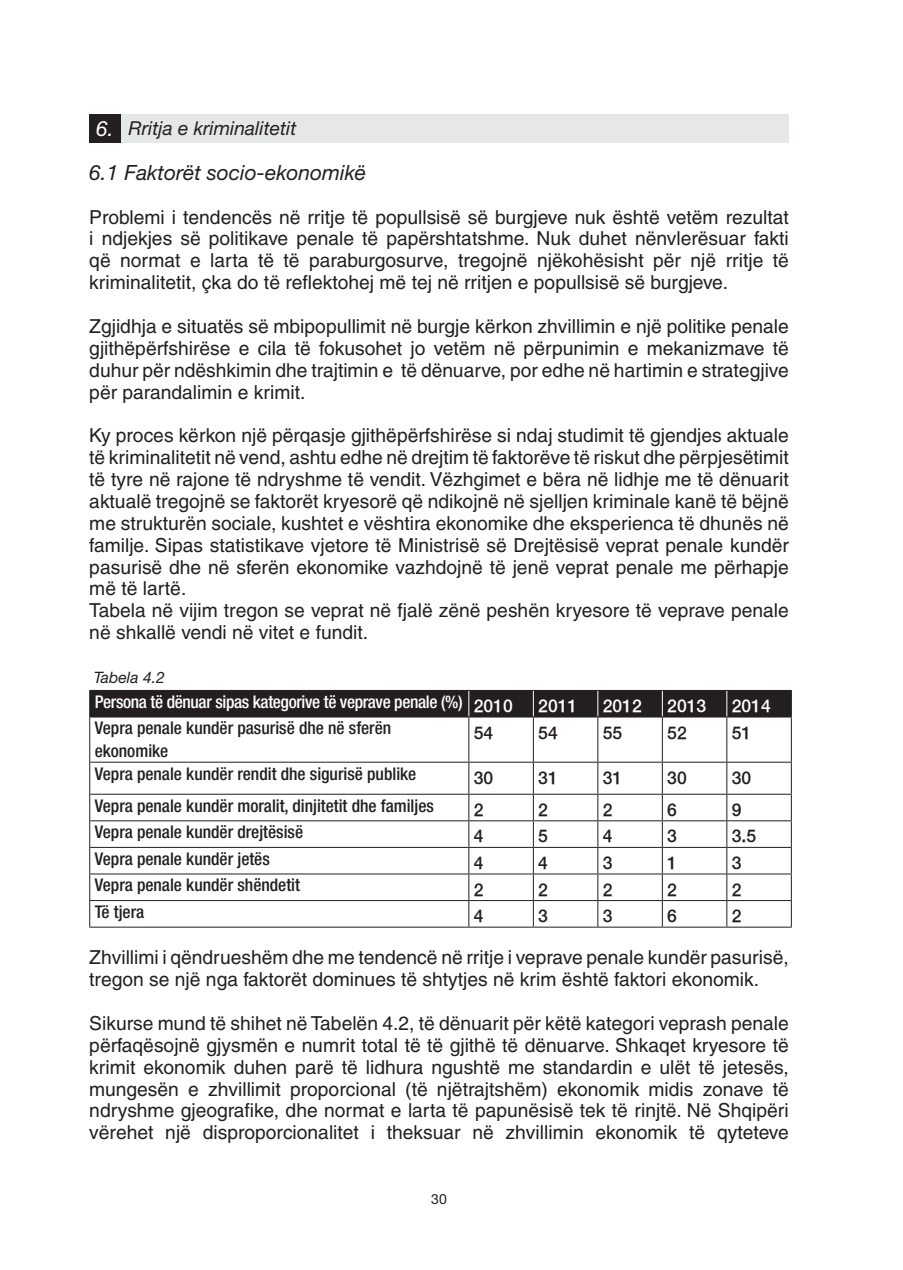
<style>
.page{position:relative;width:903px;height:1270px;background:#fff}
.page>*{position:absolute;margin:0;border:0;box-sizing:border-box;transform-origin:0 0}
.t1{font:italic 21px "Helvetica Neue LT Pro";color:#231f20}
.t2{font:19.25px/21.9px "Helvetica";color:#231f20;text-align:justify}
.t3{font:italic 19.25px "Helvetica Neue LT Pro";color:#231f20}
.t4{font:500 condensed 17.5px/22.8px "Helvetica Neue LT Com";color:#231f20}
.t5{font:500 condensed 17.5px "Helvetica Neue LT Com";letter-spacing:-.02em;color:#fff}
.t6{font:500 17.5px "Helvetica Neue";color:#231f20}
.t7{font:500 17.5px "Helvetica Neue";color:#fff}
.t8{font:italic 15.75px "Helvetica Neue";color:#231f20}
.t9{font:14px "Helvetica Neue";color:#231f20}
.s1{font-size:21px;color:#fff}
.s2{font-family:"Helvetica Neue";font-stretch:normal}
</style>
<div class="page">
<div style="left:89px;top:114px;width:33px;height:29px;background:#231f20"></div>
<div style="left:122px;top:114px;width:667px;height:29px;background:#e6e7e9"></div>
<hr style="left:89px;top:717px;width:1px;height:45px;background:#231f20">
<hr style="left:468px;top:717px;width:1px;height:45px;background:#231f20">
<hr style="left:533px;top:717px;width:1px;height:45px;background:#231f20">
<hr style="left:597px;top:717px;width:1px;height:45px;background:#231f20">
<hr style="left:662px;top:717px;width:1px;height:45px;background:#231f20">
<hr style="left:726px;top:717px;width:1px;height:45px;background:#231f20">
<hr style="left:791px;top:717px;width:1px;height:45px;background:#231f20">
<hr style="left:89px;top:762px;width:380px;height:1px;background:#231f20">
<hr style="left:89px;top:763px;width:1px;height:31px;background:#231f20">
<hr style="left:469px;top:762px;width:64px;height:1px;background:#231f20">
<hr style="left:468px;top:763px;width:1px;height:31px;background:#231f20">
<hr style="left:533px;top:762px;width:65px;height:1px;background:#231f20">
<hr style="left:533px;top:763px;width:1px;height:31px;background:#231f20">
<hr style="left:598px;top:762px;width:64px;height:1px;background:#231f20">
<hr style="left:597px;top:763px;width:1px;height:31px;background:#231f20">
<hr style="left:662px;top:762px;width:65px;height:1px;background:#231f20">
<hr style="left:662px;top:763px;width:1px;height:31px;background:#231f20">
<hr style="left:727px;top:762px;width:65px;height:1px;background:#231f20">
<hr style="left:726px;top:763px;width:1px;height:31px;background:#231f20">
<hr style="left:791px;top:763px;width:1px;height:31px;background:#231f20">
<hr style="left:89px;top:794px;width:380px;height:1px;background:#231f20">
<hr style="left:469px;top:794px;width:64px;height:1px;background:#231f20">
<hr style="left:533px;top:794px;width:65px;height:1px;background:#231f20">
<hr style="left:598px;top:794px;width:64px;height:1px;background:#231f20">
<hr style="left:662px;top:794px;width:65px;height:1px;background:#231f20">
<hr style="left:727px;top:794px;width:65px;height:1px;background:#231f20">
<hr style="left:89px;top:820px;width:380px;height:1px;background:#231f20">
<hr style="left:469px;top:820px;width:64px;height:1px;background:#231f20">
<hr style="left:533px;top:820px;width:65px;height:1px;background:#231f20">
<hr style="left:598px;top:820px;width:64px;height:1px;background:#231f20">
<hr style="left:662px;top:820px;width:65px;height:1px;background:#231f20">
<hr style="left:727px;top:820px;width:65px;height:1px;background:#231f20">
<hr style="left:89px;top:847px;width:380px;height:1px;background:#231f20">
<hr style="left:469px;top:847px;width:64px;height:1px;background:#231f20">
<hr style="left:533px;top:847px;width:65px;height:1px;background:#231f20">
<hr style="left:598px;top:847px;width:64px;height:1px;background:#231f20">
<hr style="left:662px;top:847px;width:65px;height:1px;background:#231f20">
<hr style="left:727px;top:847px;width:65px;height:1px;background:#231f20">
<hr style="left:89px;top:873px;width:380px;height:1px;background:#231f20">
<hr style="left:469px;top:873px;width:64px;height:1px;background:#231f20">
<hr style="left:533px;top:873px;width:65px;height:1px;background:#231f20">
<hr style="left:598px;top:873px;width:64px;height:1px;background:#231f20">
<hr style="left:662px;top:873px;width:65px;height:1px;background:#231f20">
<hr style="left:727px;top:873px;width:65px;height:1px;background:#231f20">
<hr style="left:89px;top:900px;width:380px;height:1px;background:#231f20">
<svg style="left:89px;top:795px;width:1px;height:132px"></svg>
<hr style="left:469px;top:900px;width:64px;height:1px;background:#231f20">
<svg style="left:468px;top:795px;width:1px;height:132px"></svg>
<hr style="left:533px;top:900px;width:65px;height:1px;background:#231f20">
<svg style="left:533px;top:795px;width:1px;height:132px"></svg>
<hr style="left:598px;top:900px;width:64px;height:1px;background:#231f20">
<svg style="left:597px;top:795px;width:1px;height:132px"></svg>
<hr style="left:662px;top:900px;width:65px;height:1px;background:#231f20">
<svg style="left:662px;top:795px;width:1px;height:132px"></svg>
<hr style="left:727px;top:900px;width:65px;height:1px;background:#231f20">
<svg style="left:726px;top:795px;width:1px;height:132px"></svg>
<svg style="left:791px;top:795px;width:1px;height:132px"></svg>
<hr style="left:89px;top:927px;width:380px;height:1px;background:#231f20">
<hr style="left:469px;top:927px;width:64px;height:1px;background:#231f20">
<hr style="left:533px;top:927px;width:65px;height:1px;background:#231f20">
<hr style="left:598px;top:927px;width:64px;height:1px;background:#231f20">
<hr style="left:662px;top:927px;width:65px;height:1px;background:#231f20">
<hr style="left:727px;top:927px;width:65px;height:1px;background:#231f20">
<div style="left:89px;top:690px;width:703px;height:27px;background:#231f20"></div>
<hr style="left:89px;top:717px;width:380px;height:1px;background:#231f20">
<hr style="left:469px;top:717px;width:64px;height:1px;background:#231f20">
<hr style="left:533px;top:717px;width:65px;height:1px;background:#231f20">
<hr style="left:598px;top:717px;width:64px;height:1px;background:#231f20">
<hr style="left:662px;top:717px;width:65px;height:1px;background:#231f20">
<hr style="left:727px;top:717px;width:65px;height:1px;background:#231f20">
<p class="t3" style="left:96px;top:116px;width:202px"><span class="s1">6.</span> Rritja e kriminalitetit</p>
<p class="t1" style="left:89px;top:160px;width:278px">6.1 Faktorët socio-ekonomikë</p>
<p class="t2" style="left:89px;top:206px;width:701px">Problemi i tendencës në rritje të popullsisë së burgjeve nuk është vetëm rezultat i ndjekjes së politikave penale të papërshtatshme. Nuk duhet nënvlerësuar fakti që normat e larta të të paraburgosurve, tregojnë njëkohësisht për një rritje të kriminalitetit, çka do të reflektohej më tej në rritjen e popullsisë së burgjeve.</p>
<p class="t2" style="left:89px;top:315px;width:701px">Zgjidhja e situatës së mbipopullimit në burgje kërkon zhvillimin e një politike penale gjithëpërfshirëse e cila të fokusohet jo vetëm në përpunimin e mekanizmave të duhur për ndëshkimin dhe trajtimin e të dënuarve, por edhe në hartimin e strategjive për parandalimin e krimit.</p>
<p class="t2" style="left:89px;top:425px;width:701px;text-align:left">Ky proces kërkon një përqasje gjithëpërfshirëse si ndaj studimit të gjendjes aktuale të kriminalitetit në vend, ashtu edhe në drejtim të faktorëve të riskut dhe përpjesëtimit të tyre në rajone të ndryshme të vendit. Vëzhgimet e bëra në lidhje me të dënuarit aktualë tregojnë se faktorët kryesorë që ndikojnë në sjelljen kriminale kanë të bëjnë me strukturën sociale, kushtet e vështira ekonomike dhe eksperienca të dhunës në familje. Sipas statistikave vjetore të Ministrisë së Drejtësisë veprat penale kundër pasurisë dhe në sferën ekonomike vazhdojnë të jenë veprat penale me përhapje më të lartë.<br>Tabela në vijim tregon se veprat në fjalë zënë peshën kryesore të veprave penale në shkallë vendi në vitet e fundit.</p>
<p class="t8" style="left:94px;top:666px;width:73px">Tabela 4.2</p>
<p class="t5" style="left:95px;top:691px;width:419px">Persona të dënuar sipas kategorive të veprave penale (%) <span class="s2">2010</span></p>
<p class="t7" style="left:538px;top:695px;width:40px">2011</p>
<p class="t7" style="left:603px;top:695px;width:40px">2012</p>
<p class="t7" style="left:667px;top:695px;width:40px">2013</p>
<p class="t7" style="left:732px;top:695px;width:40px">2014</p>
<p class="t4" style="left:95px;top:717px;width:298px">Vepra penale kundër pasurisë dhe në sferën ekonomike</p>
<p class="t6" style="left:474px;top:722px;width:21px">54</p>
<p class="t6" style="left:538px;top:722px;width:21px">54</p>
<p class="t6" style="left:603px;top:722px;width:21px">55</p>
<p class="t6" style="left:667px;top:722px;width:21px">52</p>
<p class="t6" style="left:732px;top:722px;width:21px">51</p>
<p class="t4" style="left:95px;top:762px;width:323px">Vepra penale kundër rendit dhe sigurisë publike</p>
<p class="t6" style="left:474px;top:767px;width:21px">30</p>
<p class="t6" style="left:538px;top:767px;width:21px">31</p>
<p class="t6" style="left:603px;top:767px;width:21px">31</p>
<p class="t6" style="left:667px;top:767px;width:21px">30</p>
<p class="t6" style="left:732px;top:767px;width:21px">30</p>
<p class="t4" style="left:95px;top:794px;width:341px">Vepra penale kundër moralit, dinjitetit dhe familjes</p>
<p class="t6" style="left:474px;top:799px;width:11px">2</p>
<p class="t6" style="left:538px;top:799px;width:11px">2</p>
<p class="t6" style="left:603px;top:799px;width:11px">2</p>
<p class="t6" style="left:667px;top:799px;width:11px">6</p>
<p class="t6" style="left:732px;top:799px;width:11px">9</p>
<p class="t4" style="left:95px;top:820px;width:210px">Vepra penale kundër drejtësisë</p>
<p class="t6" style="left:474px;top:826px;width:11px">4</p>
<p class="t6" style="left:538px;top:826px;width:11px">5</p>
<p class="t6" style="left:603px;top:826px;width:11px">4</p>
<p class="t6" style="left:667px;top:826px;width:11px">3</p>
<p class="t6" style="left:732px;top:826px;width:26px">3.5</p>
<p class="t4" style="left:95px;top:847px;width:177px">Vepra penale kundër jetës</p>
<p class="t6" style="left:474px;top:852px;width:11px">4</p>
<p class="t6" style="left:538px;top:852px;width:11px">4</p>
<p class="t6" style="left:603px;top:852px;width:11px">3</p>
<p class="t6" style="left:667px;top:852px;width:11px">1</p>
<p class="t6" style="left:732px;top:852px;width:11px">3</p>
<p class="t4" style="left:95px;top:874px;width:207px">Vepra penale kundër shëndetit</p>
<p class="t6" style="left:474px;top:879px;width:11px">2</p>
<p class="t6" style="left:538px;top:879px;width:11px">2</p>
<p class="t6" style="left:603px;top:879px;width:11px">2</p>
<p class="t6" style="left:667px;top:879px;width:11px">2</p>
<p class="t6" style="left:732px;top:879px;width:11px">2</p>
<p class="t4" style="left:95px;top:900px;width:51px">Të tjera</p>
<p class="t6" style="left:474px;top:905px;width:11px">4</p>
<p class="t6" style="left:538px;top:905px;width:11px">3</p>
<p class="t6" style="left:603px;top:905px;width:11px">3</p>
<p class="t6" style="left:667px;top:905px;width:11px">6</p>
<p class="t6" style="left:732px;top:905px;width:11px">2</p>
<p class="t2" style="left:89px;top:947px;width:701px">Zhvillimi i qëndrueshëm dhe me tendencë në rritje i veprave penale kundër pasurisë, tregon se një nga faktorët dominues të shtytjes në krim është faktori ekonomik.</p>
<p class="t2" style="left:89px;top:1012px;width:701px">Sikurse mund të shihet në Tabelën 4.2, të dënuarit për këtë kategori veprash penale përfaqësojnë gjysmën e numrit total të të gjithë të dënuarve. Shkaqet kryesore të krimit ekonomik duhen parë të lidhura ngushtë me standardin e ulët të jetesës, mungesën e zhvillimit proporcional (të njëtrajtshëm) ekonomik midis zonave të ndryshme gjeografike, dhe normat e larta të papunësisë tek të rinjtë. Në Shqipëri vërehet një disproporcionalitet i theksuar në zhvillimin ekonomik të qyteteve</p>
<p class="t9" style="left:431px;top:1189px;width:17px">30</p>
</div>
